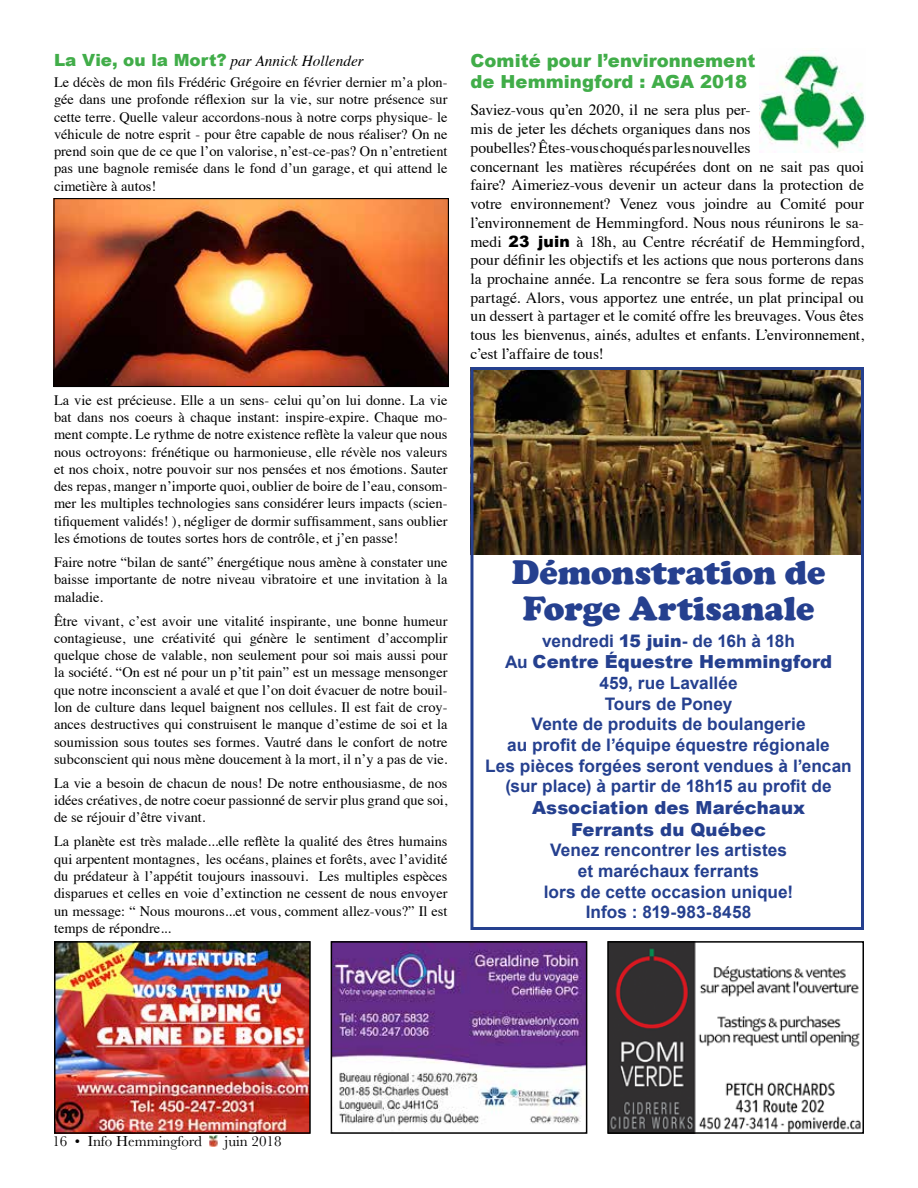
<style>
.page{position:relative;width:918px;height:1188px;background:#fff}
.page>*{position:absolute;margin:0;border:0;box-sizing:border-box;transform-origin:0 0}
.t1{font:900 34.5px/36px "Cooper";letter-spacing:-.005em;color:#25408f;text-align:center}
.t2{font:900 18px/21.6px "Arial";letter-spacing:.005em;color:#25408f;text-align:center}
.t3{font:900 18px/21.6px "Arial";letter-spacing:.005em;color:#41ad49}
.t4{font:700 17.25px/20.7px "Arial";color:#25408f;text-align:center}
.t5{font:15.6px/18.8px "Times";letter-spacing:-.005em;color:#000}
.t6{font:italic 15.3px "Times";color:#000}
.t7{font:15px "Baskerville";color:#000}
.t8{font:14.4px/17.2px "Times";color:#000;text-align:justify}
.s1{font-family:"Arial";font-weight:900;font-style:normal;font-size:16.8px;color:#41ad49}
.s2{font-family:"Arial";font-weight:900}
.s3{font-weight:900}
.s4{font-weight:700;font-size:17.25px}
</style>
<div class="page">
<img style="left:760px;top:50px;width:106px;height:102px">
<svg style="left:210px;top:1136px;width:8px;height:11px"></svg>
<img style="left:334px;top:944px;width:250px;height:182px">
<div style="left:331px;top:941px;width:256px;height:193px;border:2px solid #000"></div>
<img style="left:57px;top:944px;width:251px;height:187px">
<div style="left:54px;top:941px;width:257px;height:193px;border:2px solid #000"></div>
<img style="left:610px;top:944px;width:251px;height:187px">
<div style="left:607px;top:941px;width:257px;height:193px;border:2px solid #000"></div>
<img style="left:55px;top:200px;width:392px;height:185px">
<div style="left:53px;top:198px;width:396px;height:189px;border:1px solid #000"></div>
<img style="left:474px;top:371px;width:386px;height:184px">
<div style="left:470px;top:367px;width:394px;height:563px;border:3px solid #25408f"></div>
<svg style="left:270px;top:984px;width:11px;height:13px"></svg>
<p class="t6" style="left:54px;top:48px;width:311px"><span class="s1">La Vie, ou la Mort?</span> par Annick Hollender</p>
<p class="t8" style="left:54px;top:72px;width:395px">Le décès de mon fils Frédéric Grégoire en février dernier m’a plon&shy;gée dans une profonde réflexion sur la vie, sur notre présence sur cette terre. Quelle valeur accordons-nous à notre corps physique- le véhicule de notre esprit - pour être capable de nous réaliser? On ne prend soin que de ce que l’on valorise, n’est-ce-pas? On n’entretient pas une bagnole remisée dans le fond d’un garage, et qui attend le cimetière à autos!</p>
<p class="t8" style="left:54px;top:390px;width:395px">La vie est précieuse. Elle a un sens- celui qu’on lui donne. La vie bat dans nos coeurs à chaque instant: inspire-expire. Chaque mo&shy;ment compte. Le rythme de notre existence reflète la valeur que nous nous octroyons: frénétique ou harmonieuse, elle révèle nos valeurs et nos choix, notre pouvoir sur nos pensées et nos émotions. Sauter des repas, manger n’importe quoi, oublier de boire de l’eau, consom&shy;mer les multiples technologies sans considérer leurs impacts (scien&shy;tifiquement validés! ), négliger de dormir suffisamment, sans oublier les émotions de toutes sortes hors de contrôle, et j’en passe!</p>
<p class="t8" style="left:54px;top:552px;width:395px">Faire notre “bilan de santé” énergétique nous amène à constater une baisse importante de notre niveau vibratoire et une invitation à la maladie.</p>
<p class="t8" style="left:54px;top:611px;width:395px">Être vivant, c’est avoir une vitalité inspirante, une bonne humeur contagieuse, une créativité qui génère le sentiment d’accomplir quelque chose de valable, non seulement pour soi mais aussi pour la société. “On est né pour un p’tit pain” est un message mensonger que notre inconscient a avalé et que l’on doit évacuer de notre bouil&shy;lon de culture dans lequel baignent nos cellules. Il est fait de croy&shy;ances destructives qui construisent le manque d’estime de soi et la soumission sous toutes ses formes. Vautré dans le confort de notre subconscient qui nous mène doucement à la mort, il n’y a pas de vie.</p>
<p class="t8" style="left:54px;top:773px;width:395px">La vie a besoin de chacun de nous! De notre enthousiasme, de nos idées créatives, de notre coeur passionné de servir plus grand que soi, de se réjouir d’être vivant.</p>
<p class="t8" style="left:54px;top:832px;width:395px">La planète est très malade...elle reflète la qualité des êtres humains qui arpentent montagnes, les océans, plaines et forêts, avec l’avidité du prédateur à l’appétit toujours inassouvi. Les multiples espèces disparues et celles en voie d’extinction ne cessent de nous envoyer un message: “ Nous mourons...et vous, comment allez-vous?” Il est temps de répondre...</p>
<p class="t3" style="left:470px;top:49px;width:286px">Comité pour l’environnement de Hemmingford : AGA 2018</p>
<p class="t5" style="left:470px;top:100px;width:395px">Saviez-vous qu’en 2020, il ne sera plus per-<br>mis de jeter les déchets organiques dans nos<br>poubelles? Êtes-vous choqués par les nouvelles<br>concernant les matières récupérées dont on ne sait pas quoi faire? Aimeriez-vous devenir un acteur dans la protection de votre environnement? Venez vous joindre au Comité pour l’environnement de Hemmingford. Nous nous réunirons le sa&shy;medi <span class="s2">23 juin</span> à 18h, au Centre récréatif de Hemmingford, pour définir les objectifs et les actions que nous porterons dans la prochaine année. La rencontre se fera sous forme de repas partagé. Alors, vous apportez une entrée, un plat principal ou un dessert à partager et le comité offre les breuvages. Vous êtes tous les bienvenus, ainés, adultes et enfants. L’environnement, c’est l’affaire de tous!</p>
<h1 class="t1" style="left:512px;top:554px;width:315px">Démonstration de<br>Forge Artisanale</h1>
<p class="t4" style="left:542px;top:631px;width:254px">vendredi <span class="s3">15 juin</span>- de 16h à 18h</p>
<p class="t2" style="left:505px;top:651px;width:329px"><span class="s4">Au</span> Centre Équestre Hemmingford</p>
<p class="t4" style="left:485px;top:673px;width:368px">459, rue Lavallée<br>Tours de Poney<br>Vente de produits de boulangerie<br>au profit de l’équipe équestre régionale<br>Les pièces forgées seront vendues à l’encan (sur place) à partir de 18h15 au profit de</p>
<p class="t2" style="left:532px;top:796px;width:274px">Association des Maréchaux<br>Ferrants du Québec</p>
<p class="t4" style="left:544px;top:841px;width:251px">Venez rencontrer les artistes et maréchaux ferrants<br>lors de cette occasion unique!<br>Infos : 819-983-8458</p>
<p class="t7" style="left:52px;top:1131px;width:151px">16 • Info Hemmingford</p>
<p class="t7" style="left:225px;top:1131px;width:59px">juin 2018</p>
</div>
